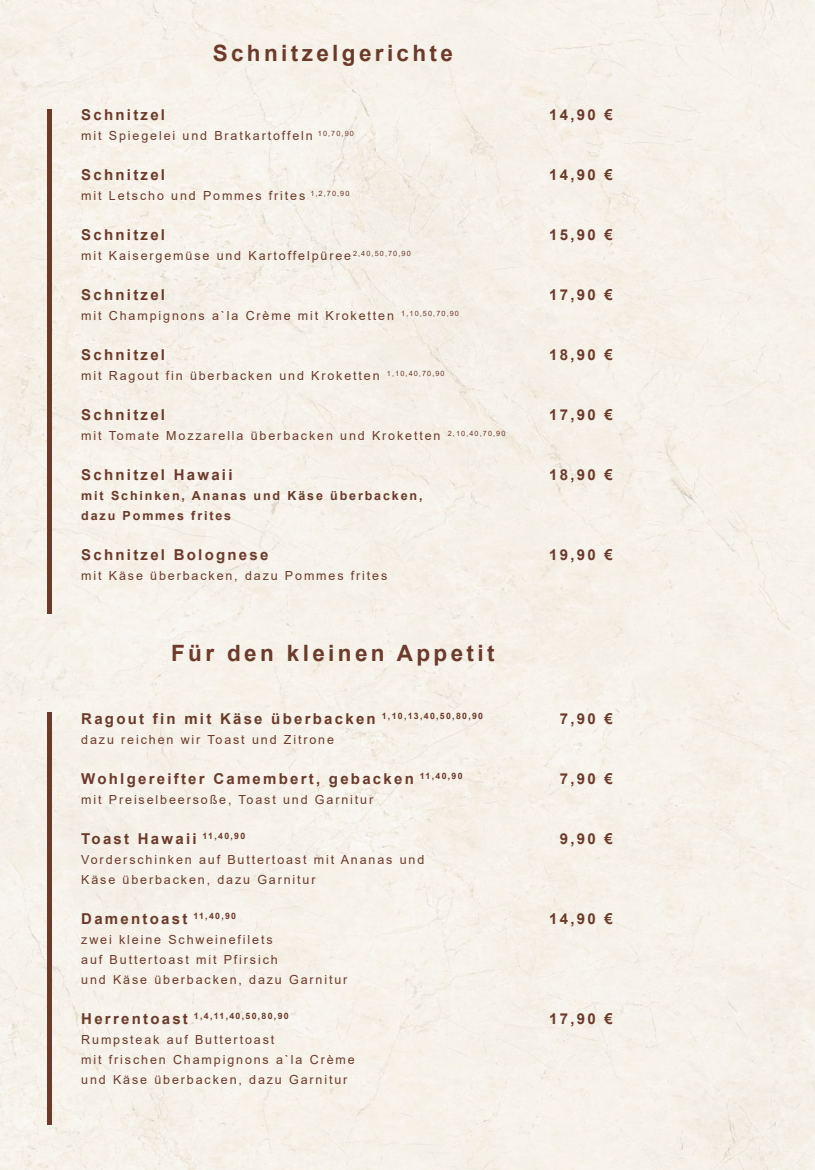
<style>
.page{position:relative;width:815px;height:1170px;background:#fff}
.page>*{position:absolute;margin:0;border:0;box-sizing:border-box;transform-origin:0 0}
.t1{font:700 22.5px "Arial";letter-spacing:.15em;color:#6b3a2b}
.t2{font:700 15px "Arial";letter-spacing:.15em;color:#6b3a2b}
.t3{font:12.5px/20px "Arial";letter-spacing:.15em;color:#6b3a2b}
.t4{font:700 12.5px/20px "Arial";letter-spacing:.15em;color:#6b3a2b}
.t5{font:700 8.75px "Arial";letter-spacing:.15em;color:#6b3a2b}
.s1{font-size:15px}
</style>
<div class="page">
<div style="left:0;top:0;width:815px;height:1169px;background:#f6f1e9"></div>
<div style="left:47px;top:109px;width:5px;height:504px;background:#6b3a2b"></div>
<div style="left:47px;top:712px;width:5px;height:412px;background:#6b3a2b"></div>
<h1 class="t1" style="left:213px;top:38px;width:242px">Schnitzelgerichte</h1>
<p class="t2" style="left:81px;top:104px;width:85px">Schnitzel</p>
<p class="t2" style="left:549px;top:104px;width:65px">14,90 €</p>
<p class="t3" style="left:81px;top:125px;width:274px">mit Spiegelei und Bratkartoffeln <sup>10,70,90</sup></p>
<p class="t2" style="left:81px;top:164px;width:85px">Schnitzel</p>
<p class="t2" style="left:549px;top:164px;width:65px">14,90 €</p>
<p class="t3" style="left:81px;top:185px;width:270px">mit Letscho und Pommes frites <sup>1,2,70,90</sup></p>
<p class="t2" style="left:81px;top:224px;width:85px">Schnitzel</p>
<p class="t2" style="left:549px;top:224px;width:65px">15,90 €</p>
<p class="t3" style="left:81px;top:245px;width:331px">mit Kaisergemüse und Kartoffelpüree <sup>2,40,50,70,90</sup></p>
<p class="t2" style="left:81px;top:284px;width:85px">Schnitzel</p>
<p class="t2" style="left:549px;top:284px;width:65px">17,90 €</p>
<p class="t3" style="left:81px;top:305px;width:379px">mit Champignons a`la Crème mit Kroketten <sup>1,10,50,70,90</sup></p>
<p class="t2" style="left:81px;top:344px;width:85px">Schnitzel</p>
<p class="t2" style="left:549px;top:344px;width:65px">18,90 €</p>
<p class="t3" style="left:81px;top:365px;width:365px">mit Ragout fin überbacken und Kroketten <sup>1,10,40,70,90</sup></p>
<p class="t2" style="left:81px;top:404px;width:85px">Schnitzel</p>
<p class="t2" style="left:549px;top:404px;width:65px">17,90 €</p>
<p class="t3" style="left:81px;top:425px;width:426px">mit Tomate Mozzarella überbacken und Kroketten <sup>2,10,40,70,90</sup></p>
<p class="t2" style="left:81px;top:464px;width:153px">Schnitzel Hawaii</p>
<p class="t2" style="left:549px;top:464px;width:65px">18,90 €</p>
<p class="t4" style="left:81px;top:486px;width:343px">mit Schinken, Ananas und Käse überbacken, dazu Pommes frites</p>
<p class="t2" style="left:81px;top:544px;width:189px">Schnitzel Bolognese</p>
<p class="t2" style="left:549px;top:544px;width:65px">19,90 €</p>
<p class="t3" style="left:81px;top:565px;width:308px">mit Käse überbacken, dazu Pommes frites</p>
<h1 class="t1" style="left:171px;top:637px;width:325px">Für den kleinen Appetit</h1>
<p class="t2" style="left:81px;top:707px;width:403px">Ragout fin mit Käse überbacken <sup>1,10,13,40,50,80,90</sup></p>
<p class="t2" style="left:560px;top:707px;width:54px">7,90 €</p>
<p class="t3" style="left:81px;top:729px;width:254px">dazu reichen wir Toast und Zitrone</p>
<p class="t2" style="left:81px;top:767px;width:383px">Wohlgereifter Camembert, gebacken <sup>11,40,90</sup></p>
<p class="t2" style="left:560px;top:767px;width:54px">7,90 €</p>
<p class="t3" style="left:81px;top:789px;width:293px">mit Preiselbeersoße, Toast und Garnitur</p>
<p class="t2" style="left:81px;top:827px;width:166px">Toast H awaii <sup>11,40,90</sup></p>
<p class="t2" style="left:560px;top:827px;width:54px">9,90 €</p>
<p class="t3" style="left:81px;top:849px;width:345px">Vorderschinken auf Buttertoast mit Ananas und<br>Käse überbacken, dazu Garnitur</p>
<p class="t2" style="left:81px;top:907px;width:156px">Damentoast <sup>11,40,90</sup></p>
<p class="t2" style="left:549px;top:907px;width:65px">14,90 €</p>
<p class="t3" style="left:81px;top:929px;width:268px">zwei kleine Schweinefilets<br>auf Buttertoast mit Pfirsich<br>und Käse überbacken, dazu Garnitur</p>
<p class="t5" style="left:81px;top:1009px;width:209px"><span class="s1">H errentoast</span> 1,4,11,40,50,80,90</p>
<p class="t2" style="left:549px;top:1007px;width:65px">17,90 €</p>
<p class="t3" style="left:81px;top:1029px;width:275px">Rumpsteak auf Buttertoast<br>mit frischen Champignons a`la Crème und Käse überbacken, dazu Garnitur</p>
</div>
